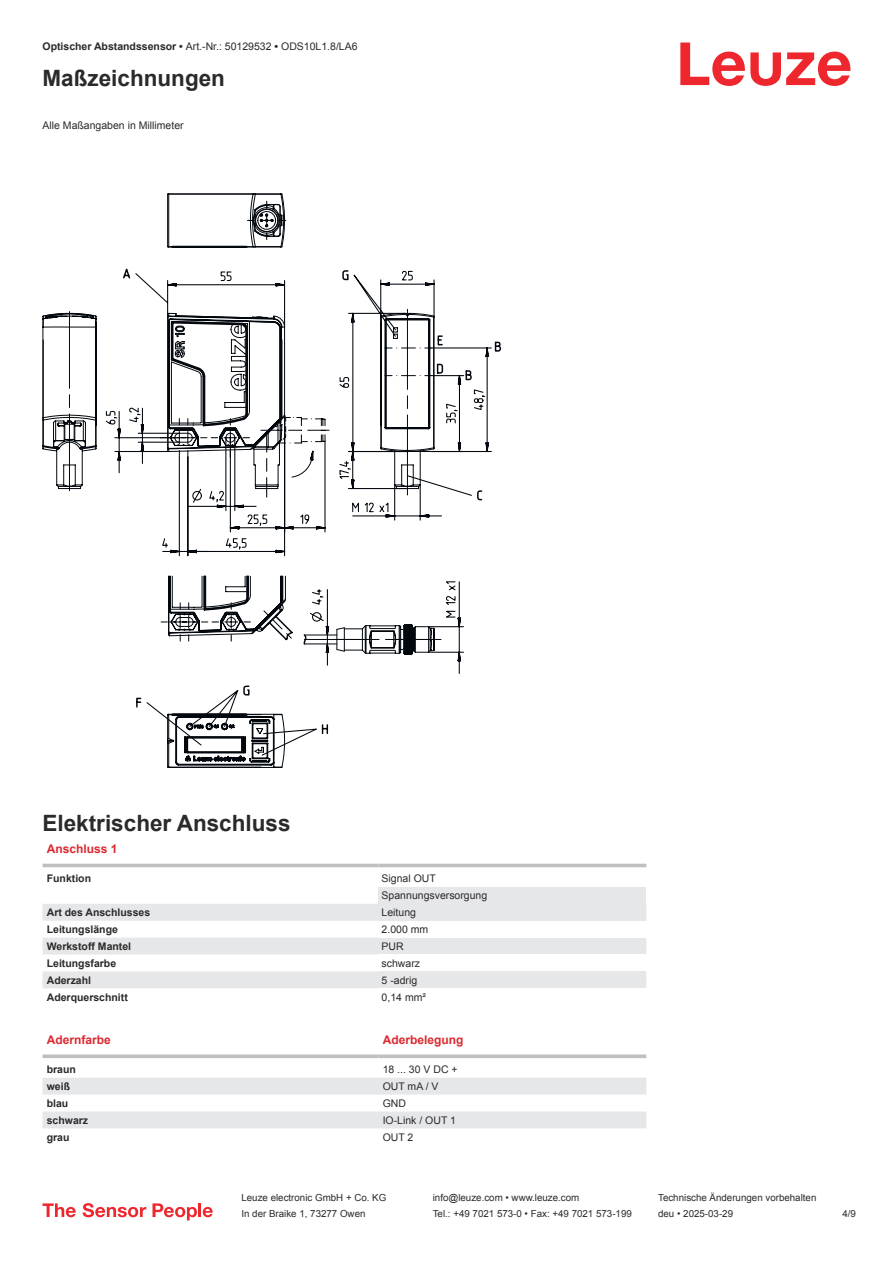
<style>
.page{position:relative;width:893px;height:1263px;background:#fff}
.page>*{position:absolute;margin:0;border:0;box-sizing:border-box;transform-origin:0 0}
.t1{font:700 22.5px "Arial";color:#2b292a}
.t2{font:700 12px "Arial";color:#db2a30}
.t3{font:10.5px/17px "Arial";color:#2b292a}
.t4{font:700 10.5px "Arial";color:#2b292a}
.t5{font:9.75px "Arial";color:#2b292a}
.s1{font-weight:700}
</style>
<div class="page">
<svg style="left:680px;top:43px;width:170px;height:43px"></svg>
<svg style="left:43px;top:863px;width:603px;height:5px"></svg>
<svg style="left:43px;top:904px;width:335px;height:84px;fill:#e6e7e9"></svg>
<hr style="left:43px;top:864px;width:335px;height:3px;background:#bdbfc1">
<hr style="left:378px;top:864px;width:268px;height:3px;background:#bdbfc1">
<div style="left:378px;top:887px;width:268px;height:17px;background:#e6e7e9"></div>
<div style="left:378px;top:904px;width:268px;height:17px;background:#e6e7e9"></div>
<div style="left:378px;top:937px;width:268px;height:17px;background:#e6e7e9"></div>
<div style="left:378px;top:971px;width:268px;height:17px;background:#e6e7e9"></div>
<svg style="left:43px;top:1128px;width:603px;height:1px"></svg>
<svg style="left:43px;top:1078px;width:603px;height:50px"></svg>
<svg style="left:43px;top:1054px;width:335px;height:4px"></svg>
<svg style="left:378px;top:1054px;width:226px;height:4px"></svg>
<svg style="left:604px;top:1054px;width:42px;height:4px"></svg>
<svg style="left:43px;top:1203px;width:33px;height:14px"></svg>
<svg style="left:83px;top:1203px;width:63px;height:14px"></svg>
<svg style="left:153px;top:1203px;width:44px;height:17px"></svg>
<hr style="left:198px;top:1203px;width:3px;height:14px;background:#ed272d">
<svg style="left:203px;top:1207px;width:10px;height:10px"></svg>
<svg style="left:167px;top:193px;width:118px;height:575px"></svg>
<svg style="left:43px;top:312px;width:26px;height:178px"></svg>
<svg style="left:123px;top:200px;width:369px;height:556px"></svg>
<svg style="left:69px;top:304px;width:373px;height:338px"></svg>
<p class="t3" style="left:43px;top:39px;width:317px"><span class="s1">Optischer Abstandssensor •</span> Art.-Nr.: 50129532 <span class="s1">•</span> ODS10L1.8/LA6</p>
<h1 class="t1" style="left:43px;top:70px;width:184px">Maßzeichnungen</h1>
<p class="t3" style="left:43px;top:117px;width:143px">Alle Maßangaben in Millimeter</p>
<h1 class="t1" style="left:43px;top:814px;width:250px">Elektrischer Anschluss</h1>
<p class="t2" style="left:47px;top:844px;width:72px">Anschluss 1</p>
<p class="t4" style="left:47px;top:874px;width:46px">Funktion</p>
<p class="t3" style="left:382px;top:871px;width:107px">Signal OUT<br>Spannungsversorgung</p>
<p class="t4" style="left:47px;top:908px;width:105px">Art des Anschlusses</p>
<p class="t3" style="left:382px;top:905px;width:36px">Leitung</p>
<p class="t4" style="left:47px;top:925px;width:73px">Leitungslänge</p>
<p class="t3" style="left:382px;top:922px;width:48px">2.000 mm</p>
<p class="t4" style="left:47px;top:942px;width:86px">Werkstoff Mantel</p>
<p class="t3" style="left:382px;top:938px;width:24px">PUR</p>
<p class="t4" style="left:47px;top:959px;width:71px">Leitungsfarbe</p>
<p class="t3" style="left:382px;top:955px;width:40px">schwarz</p>
<p class="t4" style="left:47px;top:976px;width:46px">Aderzahl</p>
<p class="t3" style="left:382px;top:972px;width:37px">5 -adrig</p>
<p class="t4" style="left:47px;top:993px;width:83px">Aderquerschnitt</p>
<p class="t3" style="left:382px;top:989px;width:46px">0,14 mm²</p>
<p class="t2" style="left:47px;top:1035px;width:66px">Adernfarbe</p>
<p class="t2" style="left:383px;top:1035px;width:82px">Aderbelegung</p>
<p class="t4" style="left:47px;top:1065px;width:31px">braun</p>
<p class="t3" style="left:383px;top:1062px;width:77px">18 ... 30 V DC +</p>
<p class="t4" style="left:47px;top:1082px;width:25px">weiß</p>
<p class="t3" style="left:383px;top:1079px;width:57px">OUT mA / V</p>
<p class="t4" style="left:47px;top:1099px;width:23px">blau</p>
<p class="t3" style="left:383px;top:1095px;width:25px">GND</p>
<p class="t4" style="left:47px;top:1116px;width:43px">schwarz</p>
<p class="t3" style="left:383px;top:1112px;width:75px">IO-Link / OUT 1</p>
<p class="t4" style="left:47px;top:1133px;width:24px">grau</p>
<p class="t3" style="left:383px;top:1129px;width:32px">OUT 2</p>
<p class="t5" style="left:241px;top:1194px;width:146px">Leuze electronic GmbH + Co. KG</p>
<p class="t5" style="left:433px;top:1194px;width:148px">info@leuze.com • www.leuze.com</p>
<p class="t5" style="left:658px;top:1194px;width:160px">Technische Änderungen vorbehalten</p>
<p class="t5" style="left:241px;top:1210px;width:126px">In der Braike 1, 73277 Owen</p>
<p class="t5" style="left:433px;top:1210px;width:201px">Tel.: +49 7021 573-0 • Fax: +49 7021 573-199</p>
<p class="t5" style="left:658px;top:1210px;width:76px">deu • 2025-03-29</p>
<p class="t5" style="left:842px;top:1210px;width:15px">4 /9</p>
</div>
